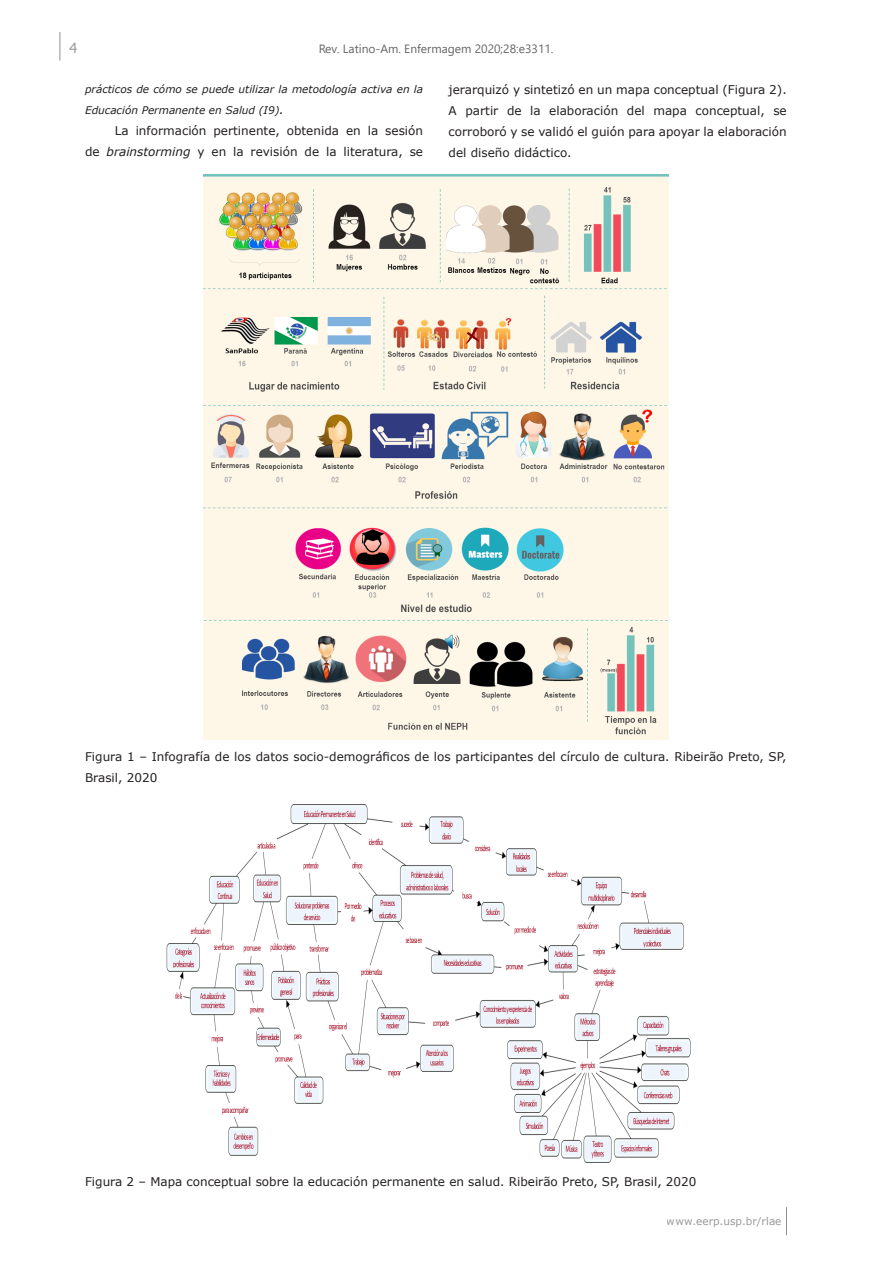
<style>
.page{position:relative;width:893px;height:1263px;background:#fff}
.page>*{position:absolute;margin:0;border:0;box-sizing:border-box;transform-origin:0 0}
.t1{font:13.5px "Geneva";color:#6c6d70}
.Texto{font:12px/21px "Verdana";color:#231f20;text-align:right}
.Título_de_tabela_e_f{font:12px/21px "Verdana";color:#231f20}
.t2{font:12px "Segoe UI";color:#231f20}
.Texto-2{font:italic 10.5px/21px "Verdana";color:#231f20}
.t3{font:10.5px "Verdana";color:#6c6d70}
.s1{font-size:12px}
.s2{font-style:italic}
</style>
<div class="page">
<svg style="left:786px;top:1207px;width:1px;height:28px"></svg>
<svg style="left:60px;top:32px;width:1px;height:29px"></svg>
<img style="left:203px;top:174px;width:466px;height:566px">
<img style="left:166px;top:804px;width:525px;height:359px">
<p class="t1" style="left:68px;top:40px;width:11px">4</p>
<p class="t2" style="left:318px;top:38px;width:237px">Rev. Latino-Am. Enfermagem 2020;28:e3311.</p>
<p class="Texto-2" style="left:85px;top:79px;width:340px">prácticos de cómo se puede utilizar la metodología activa en la<br>Educación Permanente en Salud (I9)<span class="s1">.</span></p>
<p class="Texto" style="left:85px;top:120px;width:340px">La información pertinente, obtenida en la sesión<br>de <span class="s2">brainstorming</span> y en la revisión de la literatura, se</p>
<p class="Texto" style="left:449px;top:79px;width:340px;text-align:justify">jerarquizó y sintetizó en un mapa conceptual (Figura 2).<br>A partir de la elaboración del mapa conceptual, se corroboró y se validó el guión para apoyar la elaboración del diseño didáctico.</p>
<p class="Título_de_tabela_e_f" style="left:85px;top:746px;width:703px">Figura 1 – Infografía de los datos socio-demográficos de los participantes del círculo de cultura. Ribeirão Preto, SP,<br>Brasil, 2020</p>
<p class="Título_de_tabela_e_f" style="left:85px;top:1171px;width:613px">Figura 2 – Mapa conceptual sobre la educación permanente en salud. Ribeirão Preto, SP, Brasil, 2020</p>
<p class="t3" style="left:667px;top:1214px;width:116px">www.eerp.usp.br/rlae</p>
</div>
